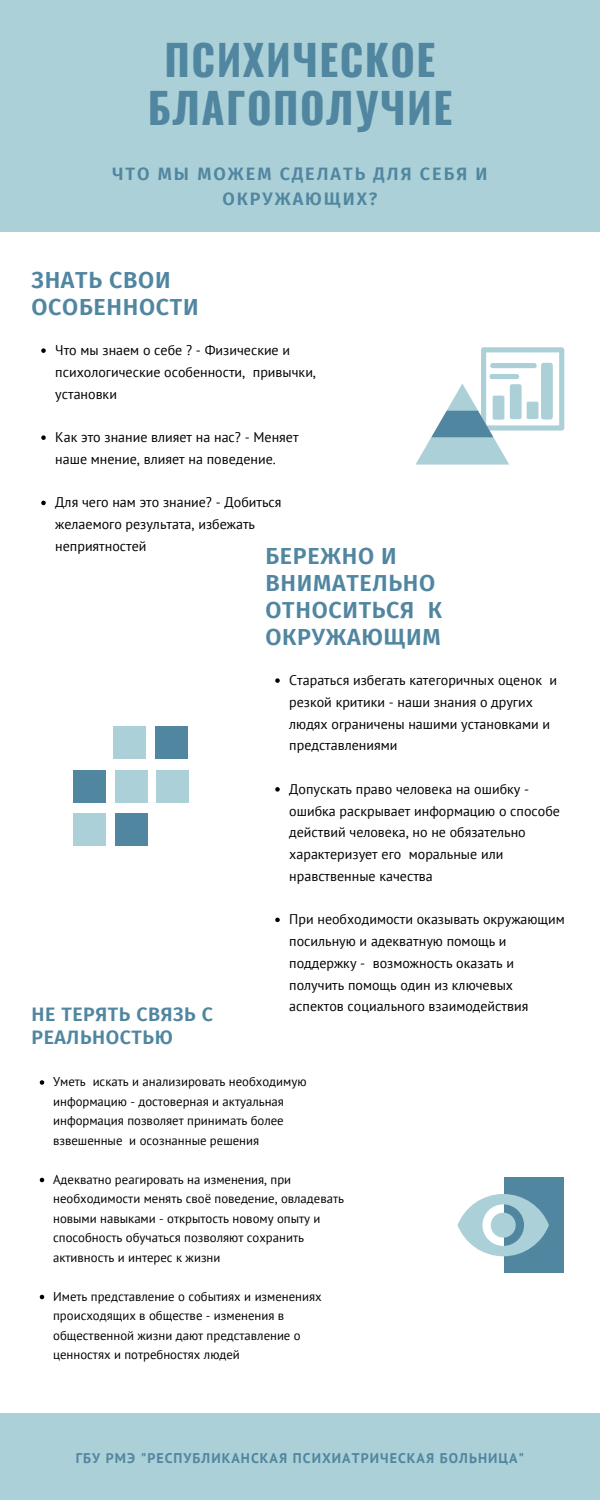
<style>
.page{position:relative;width:600px;height:1500px;background:#acd0d7}
.page>*{position:absolute;margin:0;border:0;box-sizing:border-box;transform-origin:0 0}
.t1{font:700 42px/48px "Oswald";letter-spacing:.035em;color:#5186a0;text-align:center}
.t2{font:600 23.3px/27px "Fira Sans";letter-spacing:.03em;color:#5186a0}
.t3{font:600 19.5px/22.5px "Fira Sans";letter-spacing:.03em;color:#5186a0}
.t4{font:600 18px/24.8px "Fira Sans";letter-spacing:.11em;color:#5186a0;text-align:center}
.t5{font:14px/21.8px "PT Sans";color:#000}
.t6{font:700 14px "PT Sans";letter-spacing:.075em;color:#5186a0}
.t7{font:12.8px/19.5px "PT Sans";color:#000}
</style>
<div class="page">
<div style="left:0;top:232px;width:600px;height:1181px;background:#fff"></div>
<svg style="left:41px;top:348px;width:5px;height:5px"></svg>
<svg style="left:41px;top:435px;width:5px;height:5px"></svg>
<svg style="left:41px;top:501px;width:5px;height:4px"></svg>
<div style="left:73px;top:771px;width:33px;height:32px;background:#5186a0"></div>
<div style="left:114px;top:726px;width:32px;height:32px;background:#acd0d7"></div>
<div style="left:115px;top:771px;width:32px;height:32px;background:#acd0d7"></div>
<div style="left:155px;top:726px;width:33px;height:32px;background:#5186a0"></div>
<div style="left:157px;top:771px;width:32px;height:32px;background:#acd0d7"></div>
<div style="left:73px;top:814px;width:33px;height:32px;background:#acd0d7"></div>
<div style="left:115px;top:814px;width:32px;height:32px;background:#5186a0"></div>
<svg style="left:416px;top:347px;width:148px;height:118px"></svg>
<svg style="left:275px;top:678px;width:5px;height:5px"></svg>
<svg style="left:275px;top:787px;width:5px;height:5px"></svg>
<svg style="left:275px;top:918px;width:5px;height:4px"></svg>
<svg style="left:40px;top:1080px;width:4px;height:5px"></svg>
<svg style="left:40px;top:1178px;width:4px;height:4px"></svg>
<svg style="left:40px;top:1295px;width:4px;height:4px"></svg>
<div style="left:505px;top:1177px;width:59px;height:96px;background:#5186a0"></div>
<svg style="left:458px;top:1194px;width:91px;height:62px"></svg>
<h1 class="t1" style="left:148px;top:34px;width:306px">ПСИХИЧЕСКОЕ<br>БЛАГОПОЛУЧИЕ</h1>
<p class="t4" style="left:112px;top:161px;width:377px">ЧТО МЫ МОЖЕМ СДЕЛАТЬ ДЛЯ СЕБЯ И<br>ОКРУЖАЮЩИХ?</p>
<h2 class="t2" style="left:32px;top:267px;width:169px">ЗНАТЬ СВОИ<br>ОСОБЕННОСТИ</h2>
<p class="t5" style="left:55px;top:339px;width:262px">Что мы знаем о себе ? - Физические и психологические особенности, привычки, установки</p>
<p class="t5" style="left:55px;top:426px;width:245px">Как это знание влияет на нас? - Меняет наше мнение, влияет на поведение.</p>
<p class="t5" style="left:55px;top:491px;width:228px">Для чего нам это знание? - Добиться желаемого результата, избежать неприятностей</p>
<h2 class="t2" style="left:266px;top:543px;width:178px">БЕРЕЖНО И<br>ВНИМАТЕЛЬНО<br>ОТНОСИТЬСЯ К<br>ОКРУЖАЮЩИМ</h2>
<p class="t5" style="left:289px;top:669px;width:269px">Стараться избегать категоричных оценок и резкой критики - наши знания о других людях ограничены нашими установками и представлениями</p>
<p class="t5" style="left:289px;top:778px;width:272px">Допускать право человека на ошибку - ошибка раскрывает информацию о способе действий человека, но не обязательно характеризует его моральные или нравственные качества</p>
<p class="t5" style="left:289px;top:908px;width:277px">При необходимости оказывать окружающим посильную и адекватную помощь и поддержку - возможность оказать и получить помощь один из ключевых аспектов социального взаимодействия</p>
<h3 class="t3" style="left:32px;top:1003px;width:183px">НЕ ТЕРЯТЬ СВЯЗЬ С<br>РЕАЛЬНОСТЬЮ</h3>
<p class="t7" style="left:53px;top:1072px;width:255px">Уметь искать и анализировать необходимую информацию - достоверная и актуальная информация позволяет принимать более взвешенные и осознанные решения</p>
<p class="t7" style="left:53px;top:1169px;width:292px">Адекватно реагировать на изменения, при необходимости менять своё поведение, овладевать новыми навыками - открытость новому опыту и способность обучаться позволяют сохранить активность и интерес к жизни</p>
<p class="t7" style="left:53px;top:1286px;width:270px">Иметь представление о событиях и изменениях происходящих в обществе - изменения в общественной жизни дают представление о ценностях и потребностях людей</p>
<p class="t6" style="left:76px;top:1448px;width:450px">ГБУ РМЭ "РЕСПУБЛИКАНСКАЯ ПСИХИАТРИЧЕСКАЯ БОЛЬНИЦА"</p>
</div>
